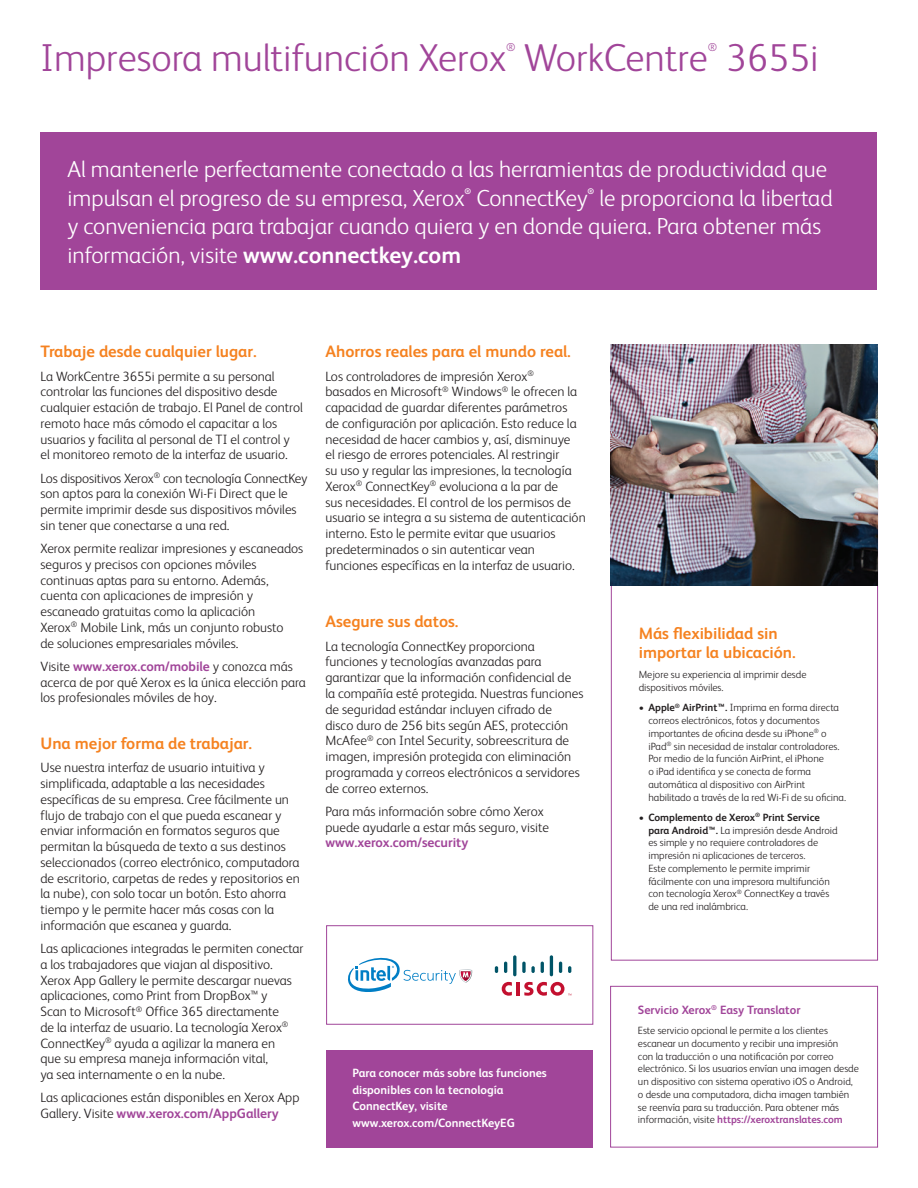
<style>
.page{position:relative;width:918px;height:1188px;background:#fff}
.page>*{position:absolute;margin:0;border:0;box-sizing:border-box;transform-origin:0 0}
.t1{font:300 39px "Xerox Sans";color:#a14599}
.t2{font:300 23.25px/28.5px "Xerox Sans";color:#fff}
.t3{font:700 16.5px/19.5px "Xerox Sans";color:#f58220}
.t4{font:300 13.5px/15.8px "Xerox Sans";color:#231f20}
.t5{font:700 13.5px "Xerox Sans";color:#a14599}
.t6{font:700 12px/16.5px "Xerox Sans";color:#fff}
.t7{font:700 12px "Xerox Sans";color:#a14599}
.t8{font:300 11.4px "Xerox Sans";color:#a14599}
.t9{font:300 10.5px/12.8px "Xerox Sans";color:#231f20}
.t10{font:700 8.1px "Xerox Sans";color:#fff}
.s1{font-weight:700}
.s2{font-weight:700;color:#a14599}
</style>
<div class="page">
<img style="left:611px;top:345px;width:267px;height:240px">
<div style="left:40px;top:132px;width:838px;height:158px;background:#a14599"></div>
<div style="left:326px;top:1050px;width:266px;height:98px;background:#a14599"></div>
<hr style="left:516px;top:982px;width:4px;height:13px;background:#c3102f">
<svg style="left:502px;top:982px;width:10px;height:14px"></svg>
<svg style="left:495px;top:966px;width:3px;height:7px"></svg>
<svg style="left:504px;top:962px;width:3px;height:11px"></svg>
<hr style="left:513px;top:955px;width:3px;height:21px;background:#005467;border-radius:2px">
<svg style="left:522px;top:962px;width:4px;height:11px"></svg>
<svg style="left:531px;top:966px;width:4px;height:7px"></svg>
<svg style="left:541px;top:962px;width:3px;height:11px"></svg>
<hr style="left:550px;top:955px;width:3px;height:21px;background:#005467;border-radius:2px">
<svg style="left:559px;top:962px;width:3px;height:11px"></svg>
<svg style="left:568px;top:966px;width:3px;height:7px"></svg>
<svg style="left:524px;top:982px;width:47px;height:14px"></svg>
<svg style="left:348px;top:958px;width:124px;height:34px"></svg>
<div style="left:326px;top:925px;width:267px;height:100px;border:1px solid #a14599"></div>
<div style="left:610px;top:986px;width:268px;height:162px;border:1px solid #a14599"></div>
<h1 class="t1" style="left:40px;top:32px;width:467px">Impresora multifunción Xerox</h1>
<p class="t8" style="left:506px;top:39px;width:11px">®</p>
<h1 class="t1" style="left:524px;top:32px;width:185px">WorkCentre</h1>
<p class="t8" style="left:708px;top:39px;width:11px">®</p>
<h1 class="t1" style="left:726px;top:32px;width:94px">3655i</h1>
<h2 class="t2" style="left:68px;top:154px;width:761px">Al mantenerle perfectamente conectado a las herramientas de productividad que impulsan el progreso de su empresa, Xerox</h2>
<p class="t10" style="left:465px;top:185px;width:8px">®</p>
<h2 class="t2" style="left:476px;top:182px;width:113px">ConnectKey</h2>
<p class="t10" style="left:588px;top:185px;width:8px">®</p>
<h2 class="t2" style="left:67px;top:182px;width:767px;text-indent:532px">le proporciona la libertad y conveniencia para trabajar cuando quiera y en donde quiera. Para obtener más información, visite <span class="s1">www.connectkey.com</span></h2>
<p class="t3" style="left:40px;top:341px;width:218px">Trabaje desde cualquier lugar.</p>
<p class="t4" style="left:40px;top:367px;width:264px">La WorkCentre 3655i permite a su personal controlar las funciones del dispositivo desde cualquier estación de trabajo. El Panel de control remoto hace más cómodo el capacitar a los usuarios y facilita al personal de TI el control y<br>el monitoreo remoto de la interfaz de usuario.</p>
<p class="t4" style="left:40px;top:469px;width:268px">Los dispositivos Xerox<sup>®</sup> con tecnología ConnectKey son aptos para la conexión Wi-Fi Direct que le permite imprimir desde sus dispositivos móviles sin tener que conectarse a una red.</p>
<p class="t4" style="left:41px;top:540px;width:264px">Xerox permite realizar impresiones y escaneados seguros y precisos con opciones móviles continuas aptas para su entorno. Además, cuenta con aplicaciones de impresión y escaneado gratuitas como la aplicación<br>Xerox<sup>®</sup> Mobile Link, más un conjunto robusto<br>de soluciones empresariales móviles.</p>
<p class="t4" style="left:41px;top:658px;width:267px">Visite <span class="s2">www.xerox.com/mobile</span> y conozca más acerca de por qué Xerox es la única elección para los profesionales móviles de hoy.</p>
<p class="t3" style="left:40px;top:733px;width:213px">Una mejor forma de trabajar.</p>
<p class="t4" style="left:40px;top:759px;width:261px">Use nuestra interfaz de usuario intuitiva y simplificada, adaptable a las necesidades específicas de su empresa. Cree fácilmente un flujo de trabajo con el que pueda escanear y enviar información en formatos seguros que permitan la búsqueda de texto a sus destinos seleccionados (correo electrónico, computadora de escritorio, carpetas de redes y repositorios en la nube), con solo tocar un botón. Esto ahorra tiempo y le permite hacer más cosas con la información que escanea y guarda.</p>
<p class="t4" style="left:40px;top:940px;width:265px">Las aplicaciones integradas le permiten conectar a los trabajadores que viajan al dispositivo.<br>Xerox App Gallery le permite descargar nuevas aplicaciones, como Print from DropBox™ y<br>Scan to Microsoft<sup>®</sup> Office 365 directamente<br>de la interfaz de usuario. La tecnología Xerox<sup>® </sup>ConnectKey<sup>®</sup> ayuda a agilizar la manera en<br>que su empresa maneja información vital,<br>ya sea internamente o en la nube.</p>
<p class="t4" style="left:41px;top:1089px;width:260px">Las aplicaciones están disponibles en Xerox App<br>Gallery. Visite <span class="s2">www.xerox.com/AppGallery</span></p>
<p class="t3" style="left:326px;top:341px;width:247px">Ahorros reales para el mundo real.</p>
<p class="t4" style="left:326px;top:367px;width:262px">Los controladores de impresión Xerox<sup>®<br></sup>basados en Microsoft<sup>®</sup> Windows<sup>®</sup> le ofrecen la capacidad de guardar diferentes parámetros<br>de configuración por aplicación. Esto reduce la necesidad de hacer cambios y, así, disminuye<br>el riesgo de errores potenciales. Al restringir<br>su uso y regular las impresiones, la tecnología Xerox<sup>®</sup> ConnectKey<sup>®</sup> evoluciona a la par de<br>sus necesidades. El control de los permisos de usuario se integra a su sistema de autenticación interno. Esto le permite evitar que usuarios predeterminados o sin autenticar vean funciones específicas en la interfaz de usuario.</p>
<p class="t3" style="left:326px;top:611px;width:135px">Asegure sus datos.</p>
<p class="t4" style="left:326px;top:638px;width:259px">La tecnología ConnectKey proporciona funciones y tecnologías avanzadas para garantizar que la información confidencial de la compañía esté protegida. Nuestras funciones de seguridad estándar incluyen cifrado de<br>disco duro de 256 bits según AES, protección McAfee<sup>®</sup> con Intel Security, sobreescritura de imagen, impresión protegida con eliminación programada y correos electrónicos a servidores de correo externos.</p>
<p class="t4" style="left:326px;top:803px;width:225px">Para más información sobre cómo Xerox puede ayudarle a estar más seguro, visite</p>
<p class="t5" style="left:326px;top:833px;width:144px">www.xerox.com/security</p>
<p class="t6" style="left:353px;top:1064px;width:196px">Para conocer más sobre las funciones disponibles con la tecnología<br>ConnectKey, visite www.xerox.com/ConnectKeyEG</p>
<p class="t3" style="left:639px;top:622px;width:159px">Más flexibilidad sin importar la ubicación.</p>
<p class="t9" style="left:639px;top:668px;width:169px">Mejore su experiencia al imprimir desde dispositivos móviles.</p>
<p class="t9" style="left:648px;top:701px;width:199px;text-indent:-10px">• <span class="s1">Apple</span><sup>®</sup> <span class="s1">AirPrint™.</span> Imprima en forma directa correos electrónicos, fotos y documentos importantes de oficina desde su iPhone<sup>®</sup> o iPad<sup>®</sup> sin necesidad de instalar controladores.<br>Por medio de la función AirPrint, el iPhone<br>o iPad identifica y se conecta de forma automática al dispositivo con AirPrint habilitado a través de la red Wi-Fi de su oficina.</p>
<p class="t9" style="left:648px;top:811px;width:191px;text-indent:-10px">• <span class="s1">Complemento de Xerox</span><sup>®</sup> <span class="s1">Print Service para Android™.</span> La impresión desde Android es simple y no requiere controladores de impresión ni aplicaciones de terceros.<br>Este complemento le permite imprimir fácilmente con una impresora multifunción con tecnología Xerox<sup>®</sup> ConnectKey a través de una red inalámbrica.</p>
<p class="t7" style="left:638px;top:1002px;width:164px">Servicio Xerox<sup>®</sup> Easy Translator</p>
<p class="t9" style="left:638px;top:1024px;width:222px">Este servicio opcional le permite a los clientes escanear un documento y recibir una impresión<br>con la traducción o una notificación por correo electrónico. Si los usuarios envían una imagen desde un dispositivo con sistema operativo iOS o Android, o desde una computadora, dicha imagen también se reenvía para su traducción. Para obtener más información, visite <span class="s2">https://xeroxtranslates.com</span></p>
</div>
